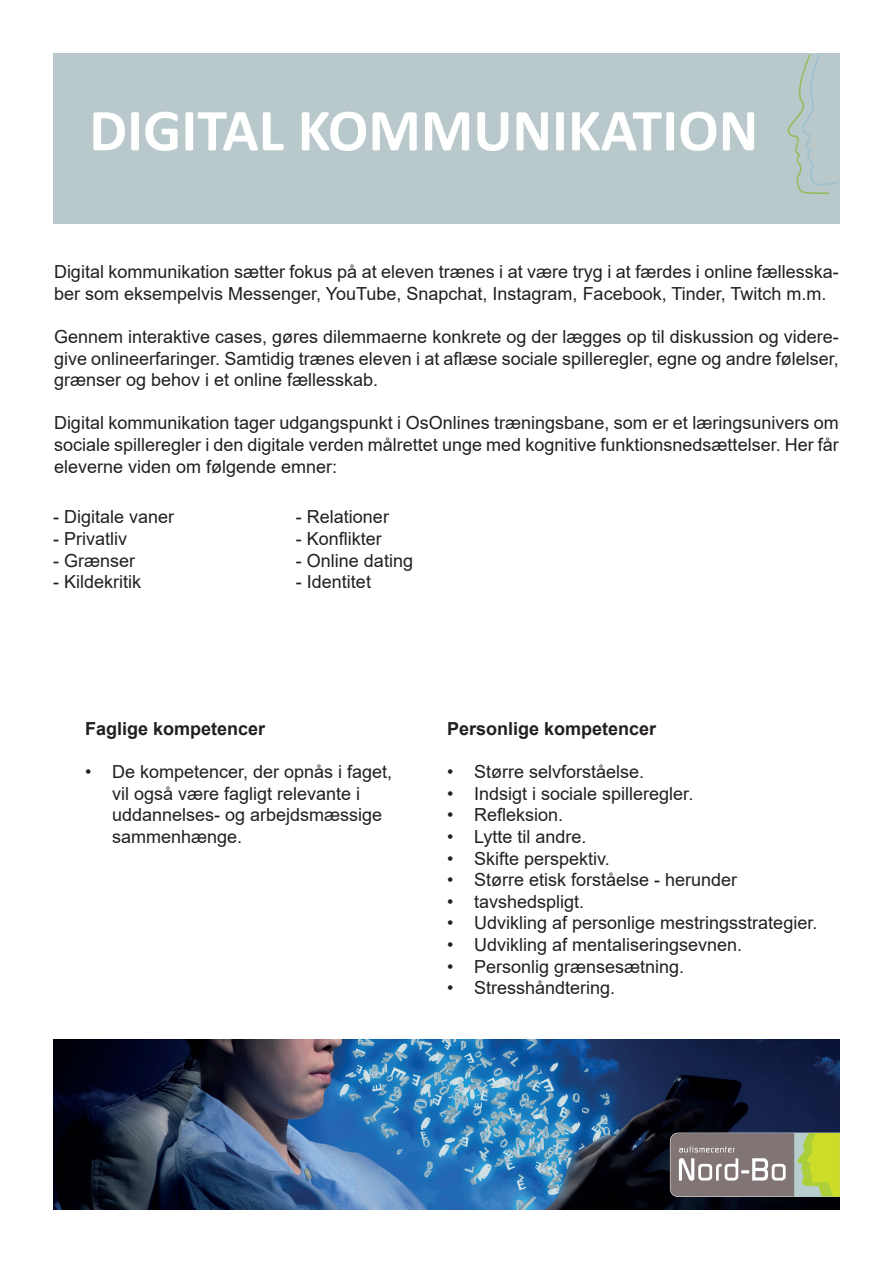
<style>
.page{position:relative;width:893px;height:1263px;background:#fff}
.page>*{position:absolute;margin:0;border:0;box-sizing:border-box;transform-origin:0 0}
.t1{font:700 60px "Calibri";color:#fff}
.t2{font:18px/21.6px "Arial";color:#231f20}
.t3{font:700 18px "Arial";color:#231f20}
</style>
<div class="page">
<div style="left:53px;top:54px;width:787px;height:170px;background:#b8c8cb"></div>
<svg style="left:787px;top:53px;width:53px;height:141px"></svg>
<img style="left:53px;top:1039px;width:786px;height:170px">
<svg style="left:670px;top:1133px;width:170px;height:64px;background:#9d9b7a"></svg>
<h1 class="t1" style="left:89px;top:88px;width:670px">DIGITAL KOMMUNIKATION</h1>
<p class="t2" style="left:54px;top:261px;width:786px">Digital kommunikation sætter fokus på at eleven trænes i at være tryg i at færdes i online fællesska&shy;ber som eksempelvis Messenger, YouTube, Snapchat, Instagram, Facebook, Tinder, Twitch m.m.</p>
<p class="t2" style="left:54px;top:326px;width:786px;text-align:justify">Gennem interaktive cases, gøres dilemmaerne konkrete og der lægges op til diskussion og videre&shy;give onlineerfaringer. Samtidig trænes eleven i at aflæse sociale spilleregler, egne og andre følelser, grænser og behov i et online fællesskab.</p>
<p class="t2" style="left:54px;top:412px;width:786px;text-align:justify">Digital kommunikation tager udgangspunkt i OsOnlines træningsbane, som er et læringsunivers om sociale spilleregler i den digitale verden målrettet unge med kognitive funktionsnedsættelser. Her får eleverne viden om følgende emner:</p>
<p class="t2" style="left:53px;top:506px;width:123px">- Digitale vaner</p>
<p class="t2" style="left:53px;top:528px;width:75px">- Privatliv</p>
<p class="t2" style="left:53px;top:549px;width:84px">- Grænser</p>
<p class="t2" style="left:53px;top:571px;width:90px">- Kildekritik</p>
<p class="t2" style="left:296px;top:506px;width:95px">- Relationer</p>
<p class="t2" style="left:296px;top:528px;width:88px">- Konflikter</p>
<p class="t2" style="left:296px;top:549px;width:119px">- Online dating</p>
<p class="t2" style="left:296px;top:571px;width:77px">- Identitet</p>
<p class="t3" style="left:85px;top:716px;width:182px">Faglige kompetencer</p>
<p class="t2" style="left:112px;top:761px;width:282px;text-indent:-27px">• De kompetencer, der opnås i faget, vil også være fagligt relevante i uddannelses- og arbejdsmæssige sammenhænge.</p>
<p class="t3" style="left:447px;top:716px;width:211px">Personlige kompetencer</p>
<p class="t2" style="left:447px;top:761px;width:199px">• Større selvforståelse.</p>
<p class="t2" style="left:447px;top:782px;width:248px">• Indsigt i sociale spilleregler.</p>
<p class="t2" style="left:447px;top:804px;width:118px">• Refleksion.</p>
<p class="t2" style="left:447px;top:826px;width:141px">• Lytte til andre.</p>
<p class="t2" style="left:447px;top:847px;width:164px">• Skifte perspektiv.</p>
<p class="t2" style="left:447px;top:869px;width:292px">• Større etisk forståelse - herunder</p>
<p class="t2" style="left:447px;top:890px;width:139px">• tavshedspligt.</p>
<p class="t2" style="left:447px;top:912px;width:372px">• Udvikling af personlige mestringsstrategier.</p>
<p class="t2" style="left:447px;top:934px;width:297px">• Udvikling af mentaliseringsevnen.</p>
<p class="t2" style="left:447px;top:955px;width:239px">• Personlig grænsesætning.</p>
<p class="t2" style="left:447px;top:977px;width:170px">• Stresshåndtering.</p>
</div>
